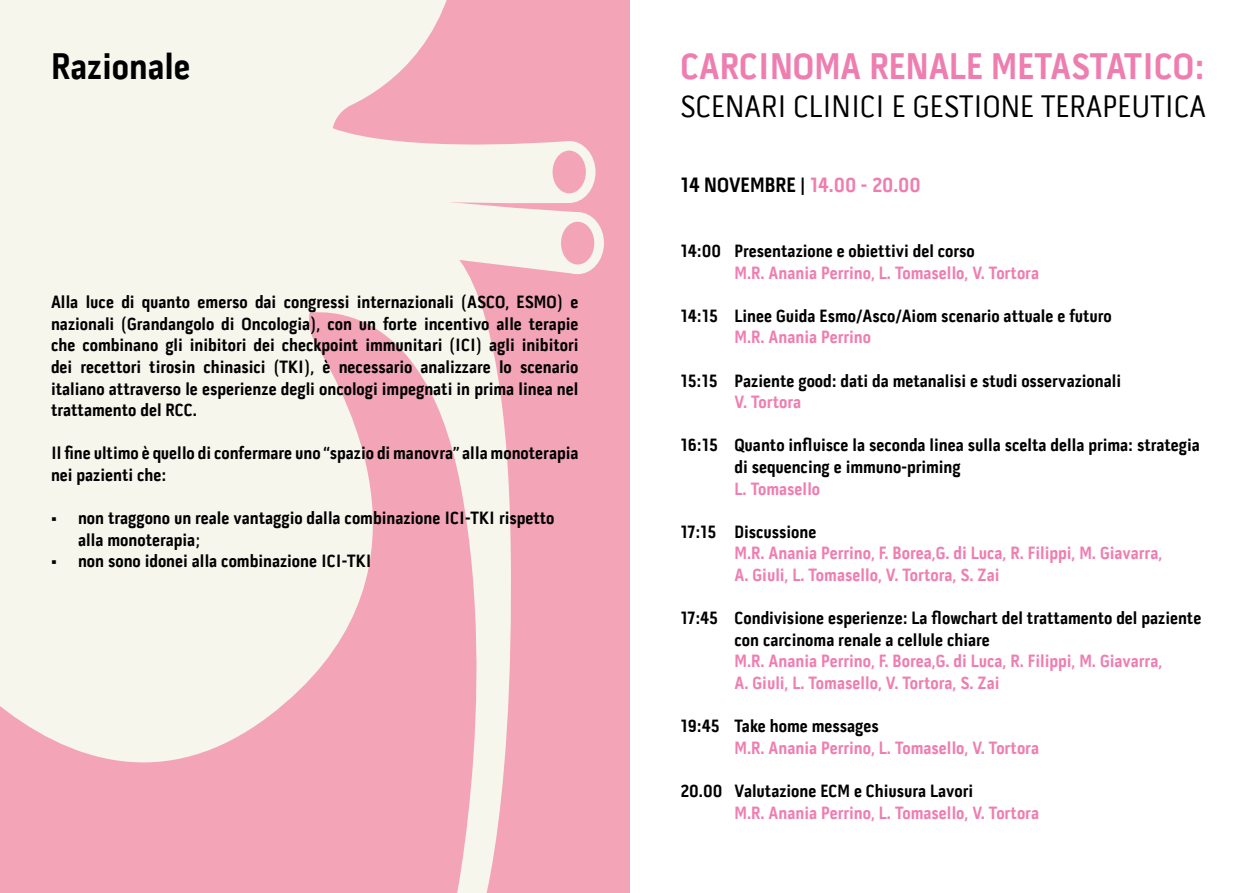
<style>
.page{position:relative;width:1259px;height:893px;background:#fff}
.page>*{position:absolute;margin:0;border:0;box-sizing:border-box;transform-origin:0 0}
.t1{font:700 37.5px "Pill Gothic 300 mg";color:#ef7eb0}
.t2{font:700 37.5px "Pill Gothic 300 mg";color:#000}
.t3{font:31.5px "Pill Gothic 300 mg";color:#000}
.t4{font:700 21px "Pill Gothic 300 mg";color:#000}
.t5{font:700 18px/21.6px "Pill Gothic 300 mg";color:#000}
.t6{font:700 18px/21.6px "Pill Gothic 300 mg";color:#ef7eb0}
.s1{color:#ef7eb0}
</style>
<div class="page">
<div style="left:0;top:0;width:629px;height:893px;background:#f3a4b7"></div>
<svg style="left:457px;top:274px;width:54px;height:619px;fill:#f6f6ed"></svg>
<svg style="left:461px;top:141px;width:134px;height:133px;background:#f5e9e4"></svg>
<div style="left:552px;top:151px;width:34px;height:42px;background:#f3a4b7;border-radius:50%"></div>
<svg style="left:0;top:0;width:461px;height:871px;fill:#f6f6ed"></svg>
<div style="left:551px;top:212px;width:53px;height:62px;background:#f6f6ed;border-radius:50%"></div>
<div style="left:561px;top:222px;width:33px;height:42px;background:#f3a4b7;border-radius:50%"></div>
<h1 class="t2" style="left:51px;top:43px;width:141px">Razionale</h1>
<p class="t5" style="left:51px;top:291px;width:529px;text-align:justify">Alla luce di quanto emerso dai congressi internazionali (ASCO, ESMO) e nazionali (Grandangolo di Oncologia), con un forte incentivo alle terapie che combinano gli inibitori dei checkpoint immunitari (ICI) agli inibitori dei recettori tirosin chinasici (TKI), è necessario analizzare lo scenario italiano attraverso le esperienze degli oncologi impegnati in prima linea nel trattamento del RCC.</p>
<p class="t5" style="left:51px;top:442px;width:529px">Il fine ultimo è quello di confermare uno “spazio di manovra” alla monoterapia nei pazienti che:</p>
<p class="t5" style="left:78px;top:507px;width:478px;text-indent:-27px">• non traggono un reale vantaggio dalla combinazione ICI-TKI rispetto alla monoterapia;</p>
<p class="t5" style="left:51px;top:550px;width:322px">• non sono idonei alla combinazione ICI-TKI</p>
<h1 class="t1" style="left:680px;top:43px;width:525px">CARCINOMA RENALE METASTATICO:</h1>
<h2 class="t3" style="left:680px;top:87px;width:527px">SCENARI CLINICI E GESTIONE TERAPEUTICA</h2>
<p class="t4" style="left:680px;top:172px;width:242px">14 NOVEMBRE | <span class="s1">14.00 - 20.00</span></p>
<p class="t5" style="left:680px;top:240px;width:296px">14:00 Presentazione e obiettivi del corso</p>
<p class="t6" style="left:734px;top:262px;width:306px">M.R. Anania Perrino, L. Tomasello, V. Tortora</p>
<p class="t5" style="left:680px;top:305px;width:433px">14:15 Linee Guida Esmo/Asco/Aiom scenario attuale e futuro</p>
<p class="t6" style="left:734px;top:327px;width:138px">M.R. Anania Perrino</p>
<p class="t5" style="left:680px;top:370px;width:442px">15:15 Paziente good: dati da metanalisi e studi osservazionali</p>
<p class="t6" style="left:734px;top:391px;width:68px">V. Tortora</p>
<p class="t5" style="left:734px;top:435px;width:467px;text-indent:-54px">16:15 Quanto influisce la seconda linea sulla scelta della prima: strategia di sequencing e immuno-priming</p>
<p class="t6" style="left:734px;top:478px;width:87px">L. Tomasello</p>
<p class="t5" style="left:680px;top:521px;width:137px">17:15 Discussione</p>
<p class="t6" style="left:734px;top:543px;width:429px">M.R. Anania Perrino, F. Borea,G. di Luca, R. Filippi, M. Giavarra,<br>A. Giuli, L. Tomasello, V. Tortora, S. Zai</p>
<p class="t5" style="left:734px;top:607px;width:468px;text-indent:-54px">17:45 Condivisione esperienze: La flowchart del trattamento del paziente con carcinoma renale a cellule chiare</p>
<p class="t6" style="left:734px;top:651px;width:429px">M.R. Anania Perrino, F. Borea,G. di Luca, R. Filippi, M. Giavarra,<br>A. Giuli, L. Tomasello, V. Tortora, S. Zai</p>
<p class="t5" style="left:680px;top:715px;width:200px">19:45 Take home messages</p>
<p class="t6" style="left:734px;top:737px;width:306px">M.R. Anania Perrino, L. Tomasello, V. Tortora</p>
<p class="t5" style="left:680px;top:780px;width:294px">20.00 Valutazione ECM e Chiusura Lavori</p>
<p class="t6" style="left:734px;top:802px;width:306px">M.R. Anania Perrino, L. Tomasello, V. Tortora</p>
</div>
